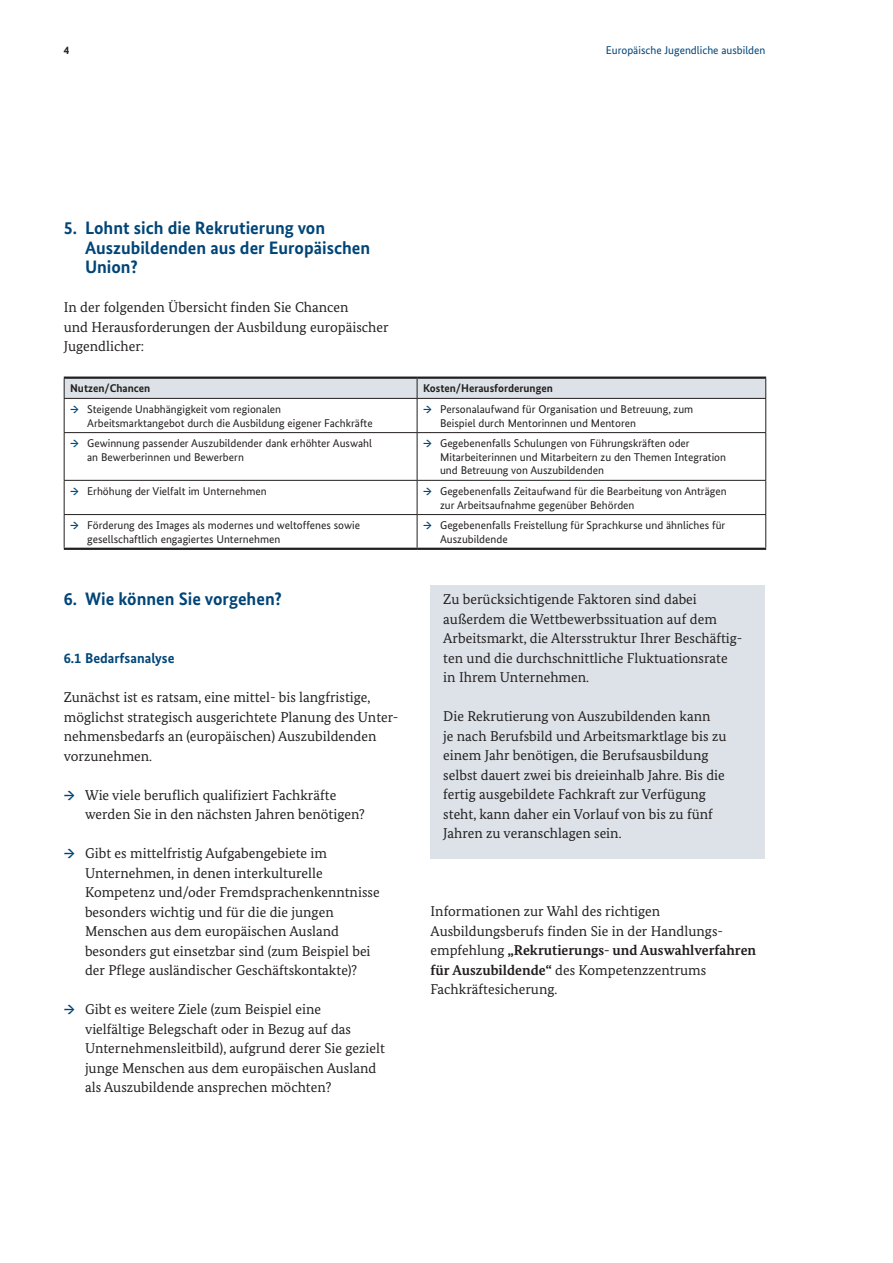
<style>
.page{position:relative;width:893px;height:1263px;background:#fff}
.page>*{position:absolute;margin:0;border:0;box-sizing:border-box;transform-origin:0 0}
.t1{font:700 18px/19.5px "Bundes Sans";color:#004578}
.t2{font:14.25px/19.5px "Bundes Serif";color:#231f20}
.t3{font:700 14.25px "Bundes Serif";color:#231f20}
.t4{font:700 14.25px "Bundes Sans";color:#004578}
.t5{font:700 14.25px "Bundes Serif";color:#004578}
.t6{font:11.25px/13.5px "Bundes Sans";color:#231f20}
.t7{font:700 11.25px "Bundes Sans";color:#231f20}
.t8{font:11.25px "Bundes Sans";color:#004578}
.t9{font:700 11.25px "Bundes Serif";color:#004578}
.s1{font-weight:400}
.s2{font-weight:700}
</style>
<div class="page">
<div style="left:431px;top:585px;width:334px;height:273px;background:#dce2e7"></div>
<div style="left:64px;top:379px;width:702px;height:19px;background:#dce2e7"></div>
<hr style="left:64px;top:398px;width:353px;height:1px;background:#231f20">
<hr style="left:64px;top:399px;width:1px;height:33px;background:#231f20">
<hr style="left:417px;top:398px;width:349px;height:1px;background:#231f20">
<hr style="left:417px;top:399px;width:1px;height:33px;background:#231f20">
<hr style="left:765px;top:399px;width:1px;height:33px;background:#231f20">
<hr style="left:64px;top:432px;width:353px;height:1px;background:#231f20">
<hr style="left:64px;top:433px;width:1px;height:47px;background:#231f20">
<hr style="left:417px;top:432px;width:349px;height:1px;background:#231f20">
<hr style="left:417px;top:433px;width:1px;height:47px;background:#231f20">
<hr style="left:765px;top:433px;width:1px;height:47px;background:#231f20">
<hr style="left:64px;top:480px;width:353px;height:1px;background:#231f20">
<hr style="left:64px;top:481px;width:1px;height:33px;background:#231f20">
<hr style="left:417px;top:480px;width:349px;height:1px;background:#231f20">
<hr style="left:417px;top:481px;width:1px;height:33px;background:#231f20">
<hr style="left:765px;top:481px;width:1px;height:33px;background:#231f20">
<hr style="left:64px;top:514px;width:353px;height:1px;background:#231f20">
<hr style="left:64px;top:515px;width:1px;height:33px;background:#231f20">
<hr style="left:417px;top:514px;width:349px;height:1px;background:#231f20">
<hr style="left:417px;top:515px;width:1px;height:33px;background:#231f20">
<hr style="left:765px;top:515px;width:1px;height:33px;background:#231f20">
<hr style="left:64px;top:377px;width:353px;height:2px;background:#231f20">
<hr style="left:417px;top:377px;width:349px;height:2px;background:#231f20">
<hr style="left:64px;top:548px;width:353px;height:2px;background:#231f20">
<hr style="left:417px;top:548px;width:349px;height:2px;background:#231f20">
<p class="t7" style="left:64px;top:43px;width:7px">4</p>
<p class="t8" style="left:606px;top:43px;width:161px">Europäische Jugendliche ausbilden</p>
<p class="t1" style="left:85px;top:218px;width:287px;text-indent:-21px">5. Lohnt sich die Rekrutierung von<br>Auszubildenden aus der Europäischen<br>Union?</p>
<p class="t2" style="left:64px;top:297px;width:326px">In der folgenden Übersicht finden Sie Chancen<br>und Herausforderungen der Ausbildung europäischer<br>Jugendlicher:</p>
<p class="t7" style="left:70px;top:382px;width:82px">Nutzen/Chancen</p>
<p class="t6" style="left:87px;top:402px;width:196px">Steigende Unabhängigkeit vom regionalen</p>
<p class="t9" style="left:70px;top:402px;width:11px">→</p>
<p class="t9" style="left:70px;top:437px;width:11px">→</p>
<p class="t6" style="left:87px;top:416px;width:287px">Arbeitsmarktangebot durch die Ausbildung eigener Fachkräfte</p>
<p class="t6" style="left:87px;top:437px;width:286px">Gewinnung passender Auszubildender dank erhöhter Auswahl</p>
<p class="t6" style="left:87px;top:450px;width:158px">an Bewerberinnen und Bewerbern</p>
<p class="t9" style="left:70px;top:484px;width:11px">→</p>
<p class="t6" style="left:87px;top:484px;width:181px">Erhöhung der Vielfalt im Unternehmen</p>
<p class="t9" style="left:70px;top:519px;width:11px">→</p>
<p class="t6" style="left:87px;top:519px;width:274px">Förderung des Images als modernes und weltoffenes sowie</p>
<p class="t6" style="left:87px;top:532px;width:195px">gesellschaftlich engagiertes Unternehmen</p>
<p class="t1" style="left:64px;top:588px;width:220px">6. Wie können Sie vorgehen?</p>
<p class="t4" style="left:64px;top:649px;width:112px">6.1 Bedarfsanalyse</p>
<p class="t2" style="left:64px;top:687px;width:308px">Zunächst ist es ratsam, eine mittel- bis langfristige,</p>
<p class="t2" style="left:64px;top:726px;width:314px">nehmensbedarfs an (europäischen) Auszubildenden</p>
<p class="t2" style="left:64px;top:707px;width:336px">möglichst strategisch ausgerichtete Planung des Unter-</p>
<p class="t2" style="left:64px;top:746px;width:90px">vorzunehmen.</p>
<p class="t2" style="left:85px;top:785px;width:253px">Wie viele beruflich qualifiziert Fachkräfte</p>
<p class="t5" style="left:64px;top:786px;width:13px">→</p>
<p class="t5" style="left:64px;top:844px;width:13px">→</p>
<p class="t5" style="left:64px;top:1000px;width:13px">→</p>
<p class="t2" style="left:85px;top:804px;width:281px">werden Sie in den nächsten Jahren benötigen?</p>
<p class="t2" style="left:85px;top:843px;width:244px">Gibt es mittelfristig Aufgabengebiete im</p>
<p class="t2" style="left:85px;top:863px;width:296px">Unternehmen in, denen interkulturelle Kompetenz und/oder Fremdsprachenkenntnisse besonders wichtig und für die die jungen Menschen aus dem europäischen Ausland besonders gut einsetzbar sind (zum Beispiel bei der Pflege ausländischer Geschäftskontakte ?(</p>
<p class="t2" style="left:85px;top:999px;width:238px">Gibt es weitere Ziele (zum Beispiel eine</p>
<p class="t2" style="left:85px;top:1019px;width:301px">vielfältige Belegschaft oder in Bezug auf das Unternehmensleitbild ,) aufgrund derer Sie gezielt junge Menschen aus dem europäischen Ausland als Auszubildende ansprechen möchten?</p>
<p class="t7" style="left:423px;top:382px;width:131px">Kosten/Herausforderungen</p>
<p class="t9" style="left:423px;top:402px;width:11px">→</p>
<p class="t6" style="left:440px;top:402px;width:255px">Personalaufwand für Organisation und Betreuung, zum</p>
<p class="t6" style="left:440px;top:416px;width:197px">Beispiel durch Mentorinnen und Mentoren</p>
<p class="t9" style="left:423px;top:437px;width:11px">→</p>
<p class="t6" style="left:440px;top:437px;width:251px">Gegebenenfalls Schulungen von Führungskräften oder</p>
<p class="t9" style="left:423px;top:484px;width:11px">→</p>
<p class="t6" style="left:440px;top:450px;width:287px">Mitarbeiterinnen und Mitarbeitern zu den Themen Integration und Betreuung von Auszubildenden</p>
<p class="t6" style="left:440px;top:484px;width:288px">Gegebenenfalls Zeitaufwand für die Bearbeitung von Anträgen</p>
<p class="t6" style="left:440px;top:498px;width:196px">zur Arbeitsaufnahme gegenüber Behörden</p>
<p class="t9" style="left:423px;top:519px;width:11px">→</p>
<p class="t6" style="left:440px;top:519px;width:287px">Gegebenenfalls Freistellung für Sprachkurse und ähnliches für</p>
<p class="t6" style="left:440px;top:532px;width:69px">Auszubildende</p>
<p class="t2" style="left:443px;top:590px;width:275px">Zu berücksichtigende Faktoren sind dabei außerdem die Wettbewerbssituation auf dem</p>
<p class="t2" style="left:443px;top:648px;width:286px">ten und die durchschnittliche Fluktuationsrate</p>
<p class="t2" style="left:443px;top:629px;width:301px">Arbeitsmarkt, die Altersstruktur Ihrer Beschäftig-</p>
<p class="t2" style="left:443px;top:668px;width:147px">in Ihrem Unternehmen.</p>
<p class="t2" style="left:443px;top:707px;width:285px">Die Rekrutierung von Auszubildenden kann<br>je nach Berufsbild und Arbeitsmarktlage bis zu einem Jahr benötigen, die Berufsausbildung selbst dauert zwei bis dreieinhalb Jahre. Bis die fertig ausgebildete Fachkraft zur Verfügung steht, kann daher ein Vorlauf von bis zu fünf Jahren zu veranschlagen sein.</p>
<p class="t2" style="left:431px;top:902px;width:231px">Informationen zur Wahl des richtigen</p>
<p class="t3" style="left:431px;top:942px;width:327px"><span class="s1">empfehlung</span> „Rekrutierungs- und Auswahlverfahren</p>
<p class="t2" style="left:431px;top:921px;width:294px">Ausbildungsberufs finden Sie in der Handlungs-</p>
<p class="t2" style="left:431px;top:960px;width:277px"><span class="s2">für Auszubildende“</span> des Kompetenzzentrums<br>Fachkräftesicherung.</p>
</div>
